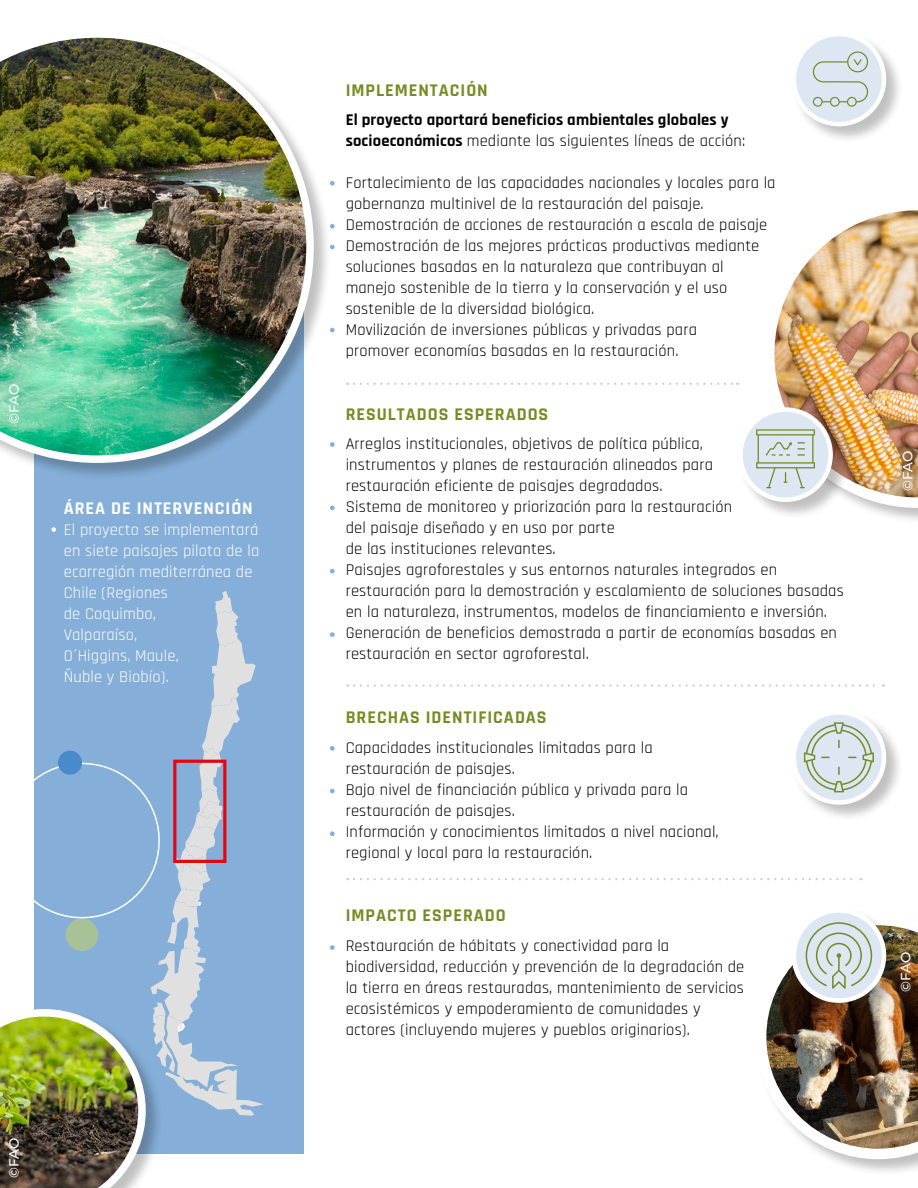
<style>
.page{position:relative;width:918px;height:1188px;background:#fff}
.page>*{position:absolute;margin:0;border:0;box-sizing:border-box;transform-origin:0 0}
.t1{font:700 18px "Rajdhani";letter-spacing:.055em;color:#758c24}
.t2{font:700 18px "Rajdhani";letter-spacing:.055em;color:#fff}
.t3{font:16.5px/21px "Rajdhani";letter-spacing:.01em;color:#000}
.t4{font:16.5px/21px "Rajdhani";letter-spacing:.01em;color:#fff}
.t5{font:700 16.5px/21px "Rajdhani";letter-spacing:.01em;color:#000}
.t6{font:100 13.5px "Montserrat";letter-spacing:-.02em;color:#fff}
.s1{font-weight:400}
</style>
<div class="page">
<div style="left:34px;top:192px;width:269px;height:962px;background:#85afd8"></div>
<svg style="left:354px;top:383px;width:384px;height:2px"></svg>
<svg style="left:354px;top:684px;width:530px;height:3px"></svg>
<svg style="left:354px;top:878px;width:508px;height:2px"></svg>
<div style="left:763px;top:199px;width:155px;height:327px;background:#000;opacity:.25"></div>
<img style="left:764px;top:200px;width:154px;height:308px">
<div style="left:0;top:29px;width:331px;height:451px;background:#000;opacity:.25"></div>
<img style="left:0;top:30px;width:314px;height:433px">
<div style="left:755px;top:914px;width:163px;height:263px;background:#000;opacity:.25"></div>
<div style="left:791px;top:31px;width:113px;height:113px;background:#000;opacity:.25"></div>
<div style="left:794px;top:34px;width:90px;height:90px;background:#dde7f4;border-radius:50%"></div>
<div style="left:792px;top:32px;width:94px;height:94px;border:4px solid #fff;border-radius:50%"></div>
<div style="left:791px;top:908px;width:113px;height:112px;background:#000;opacity:.25"></div>
<img style="left:756px;top:915px;width:162px;height:244px">
<svg style="left:813px;top:51px;width:55px;height:56px"></svg>
<div style="left:738px;top:407px;width:112px;height:112px;background:#000;opacity:.25"></div>
<svg style="left:740px;top:410px;width:91px;height:90px;fill:#dde7f4"></svg>
<div style="left:738px;top:407px;width:95px;height:95px;border:4px solid #fff;border-radius:50%"></div>
<svg style="left:756px;top:429px;width:59px;height:59px;background:#cbd8d1"></svg>
<div style="left:791px;top:710px;width:113px;height:112px;background:#000;opacity:.25"></div>
<svg style="left:794px;top:712px;width:90px;height:90px"></svg>
<div style="left:792px;top:710px;width:94px;height:95px;border:4px solid #fff;border-radius:50%"></div>
<svg style="left:804px;top:722px;width:70px;height:70px;background:#cfdad6"></svg>
<svg style="left:330px;top:181px;width:5px;height:5px"></svg>
<svg style="left:330px;top:224px;width:5px;height:5px"></svg>
<svg style="left:330px;top:245px;width:5px;height:4px"></svg>
<svg style="left:330px;top:328px;width:5px;height:4px"></svg>
<svg style="left:330px;top:442px;width:5px;height:5px"></svg>
<svg style="left:51px;top:527px;width:5px;height:5px"></svg>
<svg style="left:330px;top:506px;width:5px;height:4px"></svg>
<svg style="left:330px;top:569px;width:5px;height:5px"></svg>
<svg style="left:330px;top:632px;width:5px;height:5px"></svg>
<svg style="left:330px;top:746px;width:5px;height:5px"></svg>
<svg style="left:330px;top:789px;width:5px;height:4px"></svg>
<svg style="left:330px;top:831px;width:5px;height:5px"></svg>
<svg style="left:330px;top:945px;width:5px;height:5px"></svg>
<svg style="left:0;top:591px;width:263px;height:597px"></svg>
<div style="left:58px;top:751px;width:24px;height:24px;background:#498bca;border-radius:50%"></div>
<p class="t6" style="left:5px;top:424px;width:42px;rotate:-90deg">©FAO</p>
<p class="t2" style="left:64px;top:497px;width:191px">ÁREA DE INTERVENCIÓN</p>
<p class="t4" style="left:64px;top:520px;width:197px">El proyecto se implementará en siete paisajes piloto de la ecorregión mediterránea de<br>Chile (Regiones<br>de Coquimbo,<br>Valparaíso,<br>O´Higgins, Maule,<br>Ñuble y Biobío).</p>
<p class="t6" style="left:5px;top:1178px;width:42px;rotate:-90deg">©FAO</p>
<p class="t1" style="left:346px;top:79px;width:144px">IMPLEMENTACIÓN</p>
<p class="t5" style="left:346px;top:110px;width:401px">El proyecto aportará beneficios ambientales globales y socioeconómicos <span class="s1">mediante las siguientes líneas de acción:</span></p>
<p class="t3" style="left:346px;top:173px;width:431px">Fortalecimiento de las capacidades nacionales y locales para la gobernanza multinivel de la restauración del paisaje.<br>Demostración de acciones de restauración a escala de paisaje Demostración de las mejores prácticas productivas mediante soluciones basadas en la naturaleza que contribuyan al manejo sostenible de la tierra y la conservación y el uso sostenible de la diversidad biológica.<br>Movilización de inversiones públicas y privadas para<br>promover economías basadas en la restauración.</p>
<p class="t1" style="left:346px;top:403px;width:204px">RESULTADOS ESPERADOS</p>
<p class="t3" style="left:346px;top:434px;width:500px">Arreglos institucionales, objetivos de política pública,<br>instrumentos y planes de restauración alineados para<br>restauración eficiente de paisajes degradados.<br>Sistema de monitoreo y priorización para la restauración<br>del paisaje diseñado y en uso por parte<br>de las instituciones relevantes.<br>Paisajes agroforestales y sus entornos naturales integrados en restauración para la demostración y escalamiento de soluciones basadas en la naturaleza, instrumentos, modelos de financiamiento e inversión.<br>Generación de beneficios demostrada a partir de economías basadas en restauración en sector agroforestal.</p>
<p class="t1" style="left:346px;top:706px;width:202px">BRECHAS IDENTIFICADAS</p>
<p class="t3" style="left:346px;top:737px;width:375px">Capacidades institucionales limitadas para la restauración de paisajes.<br>Bajo nivel de financiación pública y privada para la restauración de paisajes.<br>Información y conocimientos limitados a nivel nacional, regional y local para la restauración.</p>
<p class="t1" style="left:346px;top:904px;width:162px">IMPACTO ESPERADO</p>
<p class="t3" style="left:346px;top:935px;width:400px">Restauración de hábitats y conectividad para la biodiversidad, reducción y prevención de la degradación de la tierra en áreas restauradas, mantenimiento de servicios ecosistémicos y empoderamiento de comunidades y actores (incluyendo mujeres y pueblos originarios).</p>
<p class="t6" style="left:899px;top:491px;width:42px;rotate:-90deg">©FAO</p>
<p class="t6" style="left:897px;top:992px;width:42px;rotate:-90deg">©FAO</p>
</div>
